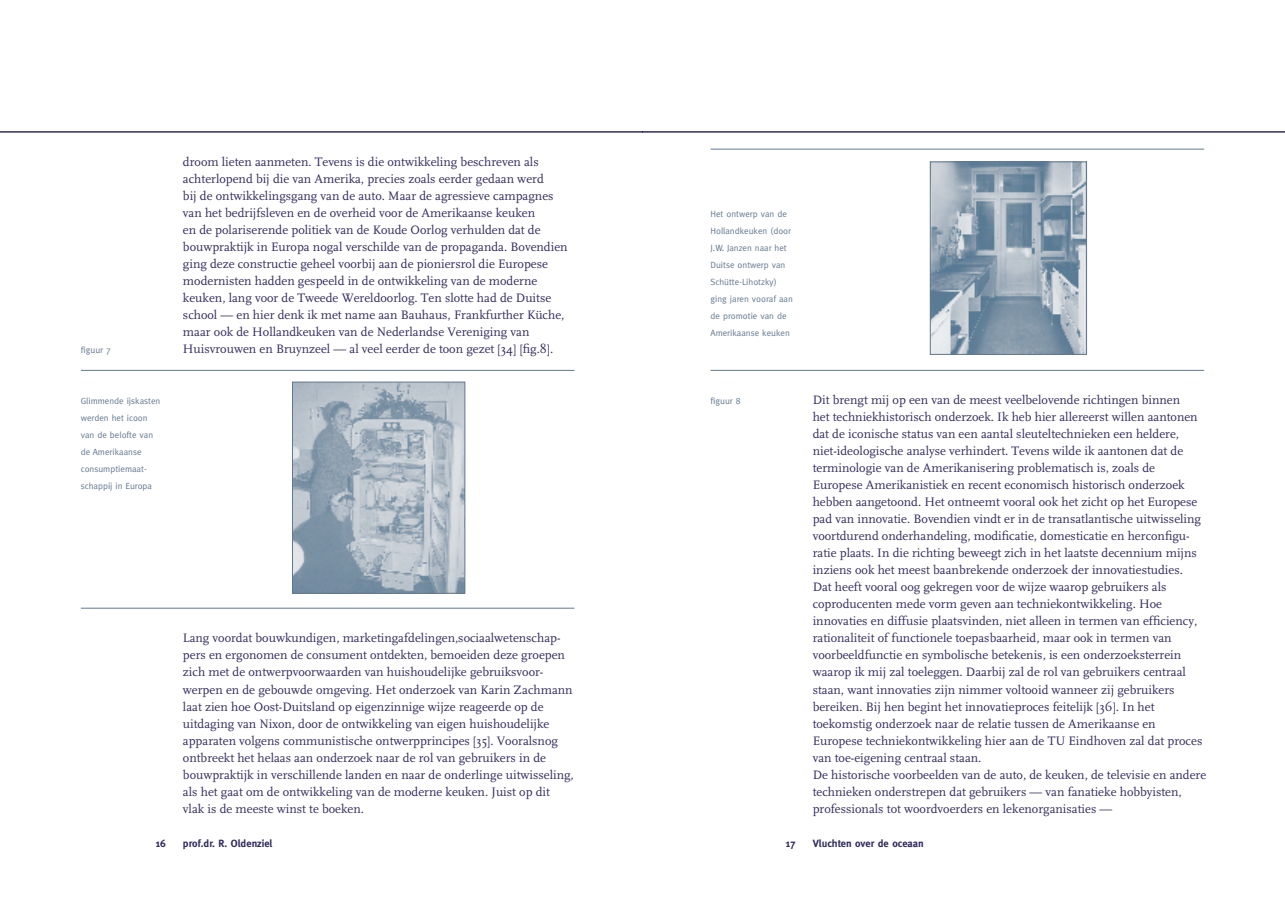
<style>
.page{position:relative;width:1285px;height:919px;background:#fff}
.page>*{position:absolute;margin:0;border:0;box-sizing:border-box;transform-origin:0 0}
.t1{font:12.75px/17px "FF Scala";color:#312b5d}
.t2{font:700 10.5px "Meta";color:#312b5d}
.t3{font:9px/17px "Meta";color:#63778f}
</style>
<div class="page">
<img style="left:294px;top:384px;width:169px;height:207px">
<div style="left:292px;top:382px;width:173px;height:211px;border:1px solid #63778f"></div>
<img style="left:931px;top:164px;width:153px;height:188px">
<div style="left:929px;top:162px;width:157px;height:192px;border:1px solid #63778f"></div>
<hr style="left:81px;top:370px;width:493px;height:1px;background:#63778f">
<hr style="left:81px;top:608px;width:493px;height:1px;background:#63778f">
<hr style="left:710px;top:370px;width:493px;height:1px;background:#63778f">
<hr style="left:710px;top:149px;width:493px;height:1px;background:#63778f">
<hr style="left:0;top:131px;width:642px;height:2px;background:#312b5d">
<hr style="left:642px;top:131px;width:642px;height:2px;background:#312b5d">
<p class="t3" style="left:81px;top:341px;width:32px">figuur 7</p>
<p class="t3" style="left:81px;top:392px;width:81px">Glimmende ijskasten werden het icoon van de belofte van de Amerikaanse consumptiemaat&shy;schappij in Europa</p>
<p class="t1" style="left:183px;top:153px;width:386px">droom lieten aanmeten. Tevens is die ontwikkeling beschreven als achterlopend bij die van Amerika, precies zoals eerder gedaan werd<br>bij de ontwikkelingsgang van de auto. Maar de agressieve campagnes van het bedrijfsleven en de overheid voor de Amerikaanse keuken<br>en de polariserende politiek van de Koude Oorlog verhulden dat de bouwpraktijk in Europa nogal verschilde van de propaganda. Bovendien ging deze constructie geheel voorbij aan de pioniersrol die Europese modernisten hadden gespeeld in de ontwikkeling van de moderne keuken, lang voor de Tweede Wereldoorlog. Ten slotte had de Duitse school — en hier denk ik met name aan Bauhaus, Frankfurther Küche, maar ook de Hollandkeuken van de Nederlandse Vereniging van Huisvrouwen en Bruynzeel — al veel eerder de toon gezet [34] [fig.8].</p>
<p class="t1" style="left:183px;top:630px;width:392px">Lang voordat bouwkundigen, marketingafdelingen,sociaalwetenschap&shy;pers en ergonomen de consument ontdekten, bemoeiden deze groepen zich met de ontwerpvoorwaarden van huishoudelijke gebruiksvoor&shy;werpen en de gebouwde omgeving. Het onderzoek van Karin Zachmann laat zien hoe Oost-Duitsland op eigenzinnige wijze reageerde op de uitdaging van Nixon, door de ontwikkeling van eigen huishoudelijke apparaten volgens communistische ontwerpprincipes [35]. Vooralsnog ontbreekt het helaas aan onderzoek naar de rol van gebruikers in de bouwpraktijk in verschillende landen en naar de onderlinge uitwisseling, als het gaat om de ontwikkeling van de moderne keuken. Juist op dit vlak is de meeste winst te boeken.</p>
<p class="t3" style="left:710px;top:205px;width:84px">Het ontwerp van de<br>Hollandkeuken (door<br>J.W. Janzen naar het<br>Duitse ontwerp van<br>Schütte-Lihotzky) ging jaren vooraf aan de promotie van de<br>Amerikaanse keuken</p>
<p class="t3" style="left:710px;top:392px;width:32px">figuur 8</p>
<p class="t1" style="left:812px;top:392px;width:395px">Dit brengt mij op een van de meest veelbelovende richtingen binnen<br>het techniekhistorisch onderzoek. Ik heb hier allereerst willen aantonen dat de iconische status van een aantal sleuteltechnieken een heldere, niet-ideologische analyse verhindert. Tevens wilde ik aantonen dat de terminologie van de Amerikanisering problematisch is, zoals de Europese Amerikanistiek en recent economisch historisch onderzoek hebben aangetoond. Het ontneemt vooral ook het zicht op het Europese pad van innovatie. Bovendien vindt er in de transatlantische uitwisseling voortdurend onderhandeling, modificatie, domesticatie en herconfigu&shy;ratie plaats. In die richting beweegt zich in het laatste decennium mijns inziens ook het meest baanbrekende onderzoek der innovatiestudies.<br>Dat heeft vooral oog gekregen voor de wijze waarop gebruikers als coproducenten mede vorm geven aan techniekontwikkeling. Hoe innovaties en diffusie plaatsvinden, niet alleen in termen van efficiency, rationaliteit of functionele toepasbaarheid, maar ook in termen van voorbeeldfunctie en symbolische betekenis, is een onderzoeksterrein waarop ik mij zal toeleggen. Daarbij zal de rol van gebruikers centraal staan, want innovaties zijn nimmer voltooid wanneer zij gebruikers bereiken. Bij hen begint het innovatieproces feitelijk [36]. In het toekomstig onderzoek naar de relatie tussen de Amerikaanse en Europese techniekontwikkeling hier aan de TU Eindhoven zal dat proces van toe-eigening centraal staan.<br>De historische voorbeelden van de auto, de keuken, de televisie en andere technieken onderstrepen dat gebruikers — van fanatieke hobbyisten, professionals tot woordvoerders en lekenorganisaties —</p>
<p class="t2" style="left:155px;top:836px;width:12px">16</p>
<p class="t2" style="left:183px;top:836px;width:91px">prof.dr. R. Oldenziel</p>
<p class="t2" style="left:785px;top:836px;width:12px">17</p>
<p class="t2" style="left:812px;top:836px;width:112px">Vluchten over de oceaan</p>
</div>
